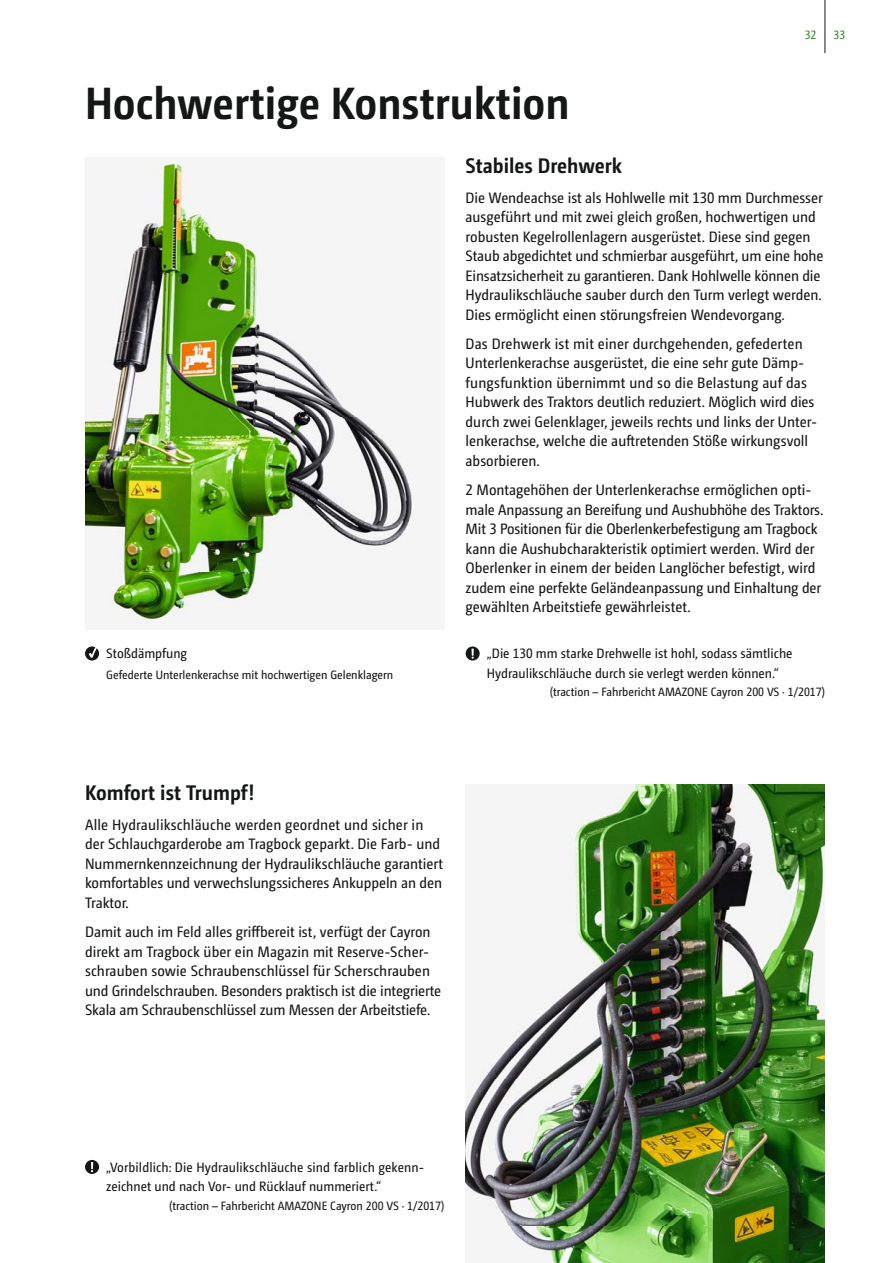
<style>
.page{position:relative;width:893px;height:1263px;background:#fff}
.page>*{position:absolute;margin:0;border:0;box-sizing:border-box;transform-origin:0 0}
.t1{font:700 45px "Camingo Dos Pro S Cd";color:#151616}
.t2{font:700 21px "Camingo Dos Pro S Cd";color:#151616}
.t3{font:15px/19.5px "Camingo Dos Pro S Cd";color:#151616}
.t4{font:13.5px/19.5px "Camingo Dos Pro S Cd";color:#151616}
.t5{font:12px "Camingo Dos Pro S Cd";color:#151616}
.t6{font:12px "Camingo Dos Pro S Cd";color:#38832b}
</style>
<div class="page">
<div style="left:85px;top:157px;width:359px;height:472px;background:#f5f5f6"></div>
<img style="left:85px;top:161px;width:327px;height:458px">
<img style="left:466px;top:784px;width:359px;height:479px">
<hr style="left:825px;top:0;width:1px;height:53px;background:#151616">
<svg style="left:85px;top:646px;width:14px;height:14px"></svg>
<svg style="left:466px;top:646px;width:14px;height:14px"></svg>
<svg style="left:85px;top:1160px;width:14px;height:14px"></svg>
<h1 class="t1" style="left:85px;top:85px;width:486px">Hochwertige Konstruktion</h1>
<h2 class="t2" style="left:466px;top:157px;width:158px">Stabiles Drehwerk</h2>
<p class="t6" style="left:805px;top:30px;width:13px">32</p>
<p class="t6" style="left:833px;top:30px;width:13px">33</p>
<p class="t4" style="left:106px;top:645px;width:82px">Stoßdämpfung</p>
<p class="t5" style="left:106px;top:670px;width:289px">Gefederte Unterlenkerachse mit hochwertigen Gelenklagern</p>
<p class="t3" style="left:466px;top:189px;width:359px">Die Wendeachse ist als Hohlwelle mit 130 mm Durchmesser ausgeführt und mit zwei gleich großen, hochwertigen und robusten Kegelrollenlagern ausgerüstet. Diese sind gegen Staub abgedichtet und schmierbar ausgeführt, um eine hohe Einsatzsicherheit zu garantieren. Dank Hohlwelle können die Hydraulikschläuche sauber durch den Turm verlegt werden.<br>Dies ermöglicht einen störungsfreien Wendevorgang.</p>
<p class="t3" style="left:466px;top:335px;width:353px">Das Drehwerk ist mit einer durchgehenden, gefederten Unterlenkerachse ausgerüstet, die eine sehr gute Dämp&shy;fungsfunktion übernimmt und so die Belastung auf das Hubwerk des Traktors deutlich reduziert. Möglich wird dies durch zwei Gelenklager, jeweils rechts und links der Unter&shy;lenkerachse, welche die auftretenden Stöße wirkungsvoll absorbieren.</p>
<p class="t3" style="left:466px;top:481px;width:359px">2 Montagehöhen der Unterlenkerachse ermöglichen opti&shy;male Anpassung an Bereifung und Aushubhöhe des Traktors.<br>Mit 3 Positionen für die Oberlenkerbefestigung am Tragbock kann die Aushubcharakteristik optimiert werden. Wird der Oberlenker in einem der beiden Langlöcher befestigt, wird zudem eine perfekte Geländeanpassung und Einhaltung der gewählten Arbeitstiefe gewährleistet.</p>
<p class="t4" style="left:487px;top:645px;width:307px">„Die 130 mm starke Drehwelle ist hohl, sodass sämtliche<br>Hydraulikschläuche durch sie verlegt werden können.“</p>
<p class="t5" style="left:550px;top:687px;width:277px">(traction – Fahrbericht AMAZONE Cayron 200 VS · 1/2017)</p>
<h2 class="t2" style="left:85px;top:785px;width:171px">Komfort ist Trumpf!</h2>
<p class="t3" style="left:85px;top:816px;width:360px">Alle Hydraulikschläuche werden geordnet und sicher in der Schlauchgarderobe am Tragbock geparkt. Die Farb- und Nummernkennzeichnung der Hydraulikschläuche garantiert komfortables und verwechslungssicheres Ankuppeln an den Traktor.</p>
<p class="t3" style="left:85px;top:923px;width:358px">Damit auch im Feld alles griffbereit ist, verfügt der Cayron direkt am Tragbock über ein Magazin mit Reserve-Scher&shy;schrauben sowie Schraubenschlüssel für Scherschrauben und Grindelschrauben. Besonders praktisch ist die integrierte Skala am Schraubenschlüssel zum Messen der Arbeitstiefe.</p>
<p class="t4" style="left:106px;top:1158px;width:320px">„Vorbildlich: Die Hydraulikschläuche sind farblich gekenn&shy;zeichnet und nach Vor- und Rücklauf nummeriert.“</p>
<p class="t5" style="left:169px;top:1201px;width:277px">(traction – Fahrbericht AMAZONE Cayron 200 VS · 1/2017)</p>
</div>
